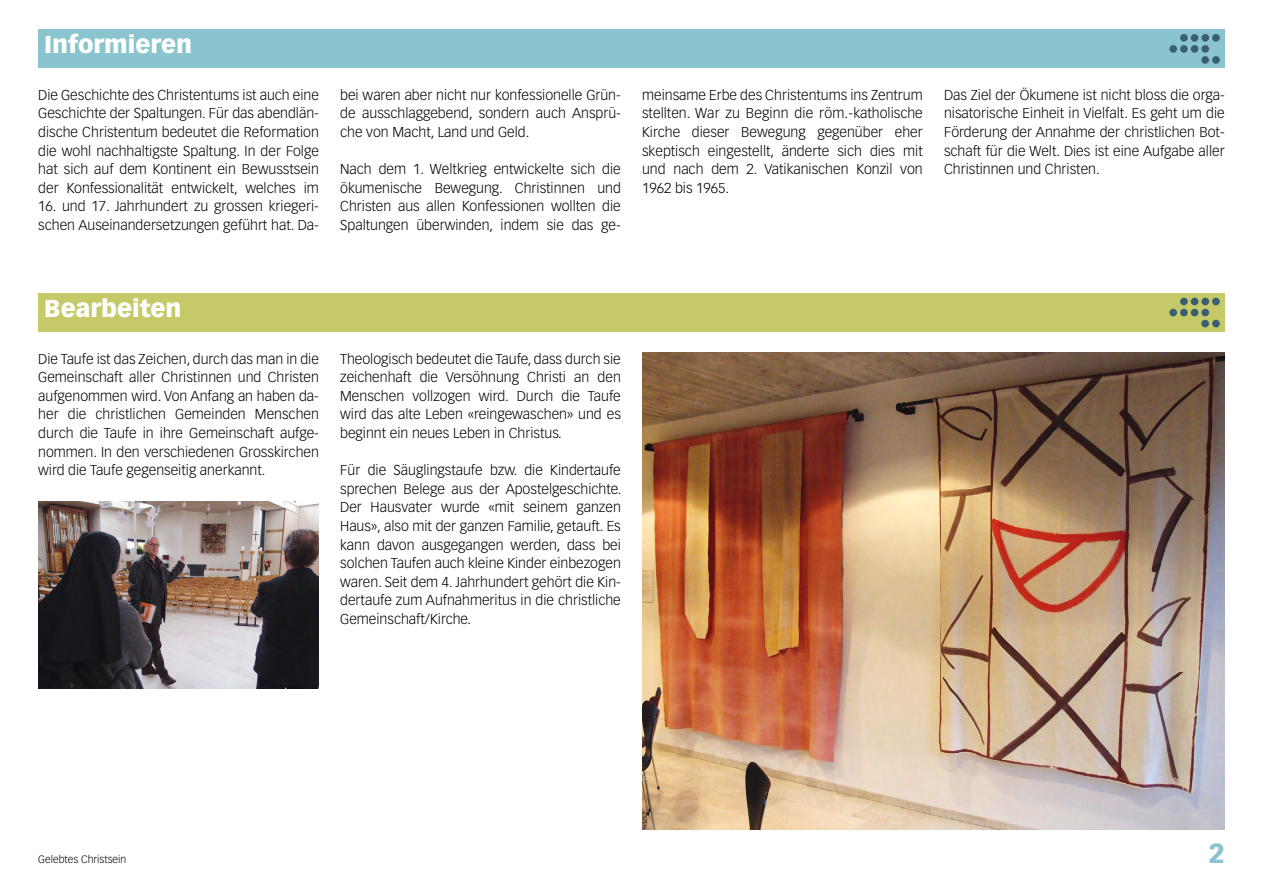
<style>
.page{position:relative;width:1263px;height:893px;background:#fff}
.page>*{position:absolute;margin:0;border:0;box-sizing:border-box;transform-origin:0 0}
.t1{font:900 27px "Vectora LH";color:#8ac4ce}
.t2{font:900 24px "Vectora LH";color:#fff}
.t3{font:300 14.1px/18.6px "Vectora LH";color:#000;text-align:justify}
.t4{font:300 10.5px "Vectora LH";color:#000}
</style>
<div class="page">
<img style="left:38px;top:502px;width:281px;height:187px">
<div style="left:38px;top:30px;width:1187px;height:38px;background:#8ac4ce"></div>
<svg style="left:1169px;top:34px;width:51px;height:30px"></svg>
<div style="left:38px;top:293px;width:1187px;height:39px;background:#c5c968"></div>
<svg style="left:1169px;top:298px;width:51px;height:29px"></svg>
<img style="left:642px;top:353px;width:583px;height:476px">
<h2 class="t2" style="left:44px;top:30px;width:150px">Informieren</h2>
<p class="t3" style="left:38px;top:86px;width:282px">Die Geschichte des Christentums ist auch eine Geschichte der Spaltungen. Für das abendlän&shy;dische Christentum bedeutet die Reformation die wohl nachhaltigste Spaltung. In der Folge hat sich auf dem Kontinent ein Bewusstsein der Konfessionalität entwickelt, welches im</p>
<p class="t3" style="left:38px;top:197px;width:282px">16. und 17. Jahrhundert zu grossen kriegeri&shy;schen Auseinandersetzungen geführt hat. Da-</p>
<p class="t3" style="left:340px;top:86px;width:282px">bei waren aber nicht nur konfessionelle Grün&shy;de ausschlaggebend, sondern auch Ansprü&shy;che von Macht, Land und Geld.</p>
<p class="t3" style="left:340px;top:160px;width:282px">Nach dem 1. Weltkrieg entwickelte sich die ökumenische Bewegung. Christinnen und Christen aus allen Konfessionen wollten die Spaltungen überwinden, indem sie das ge-</p>
<p class="t3" style="left:642px;top:86px;width:282px">meinsame Erbe des Christentums ins Zentrum stellten. War zu Beginn die röm.-katholische Kirche dieser Bewegung gegenüber eher skeptisch eingestellt, änderte sich dies mit und nach dem 2. Vatikanischen Konzil von 1962 bis 1965.</p>
<p class="t3" style="left:944px;top:86px;width:282px">Das Ziel der Ökumene ist nicht bloss die orga&shy;nisatorische Einheit in Vielfalt. Es geht um die Förderung der Annahme der christlichen Bot&shy;schaft für die Welt. Dies ist eine Aufgabe aller Christinnen und Christen.</p>
<h2 class="t2" style="left:44px;top:293px;width:139px">Bearbeiten</h2>
<p class="t3" style="left:38px;top:349px;width:282px">Die Taufe ist das Zeichen, durch das man in die Gemeinschaft aller Christinnen und Christen aufgenommen wird. Von Anfang an haben da&shy;her die christlichen Gemeinden Menschen durch die Taufe in ihre Gemeinschaft aufge&shy;nommen. In den verschiedenen Grosskirchen wird die Taufe gegenseitig anerkannt.</p>
<p class="t3" style="left:340px;top:349px;width:282px">Theologisch bedeutet die Taufe, dass durch sie zeichenhaft die Versöhnung Christi an den Menschen vollzogen wird. Durch die Taufe wird das alte Leben «reingewaschen» und es beginnt ein neues Leben in Christus.</p>
<p class="t3" style="left:340px;top:461px;width:283px">Für die Säuglingstaufe bzw. die Kindertaufe sprechen Belege aus der Apostelgeschichte.<br>Der Hausvater wurde «mit seinem ganzen Haus», also mit der ganzen Familie, getauft. Es kann davon ausgegangen werden, dass bei solchen Taufen auch kleine Kinder einbezogen waren. Seit dem 4. Jahrhundert gehört die Kin&shy;dertaufe zum Aufnahmeritus in die christliche Gemeinschaft/Kirche.</p>
<p class="t4" style="left:38px;top:853px;width:90px">Gelebtes Christsein</p>
<h1 class="t1" style="left:1209px;top:837px;width:17px">2</h1>
</div>
